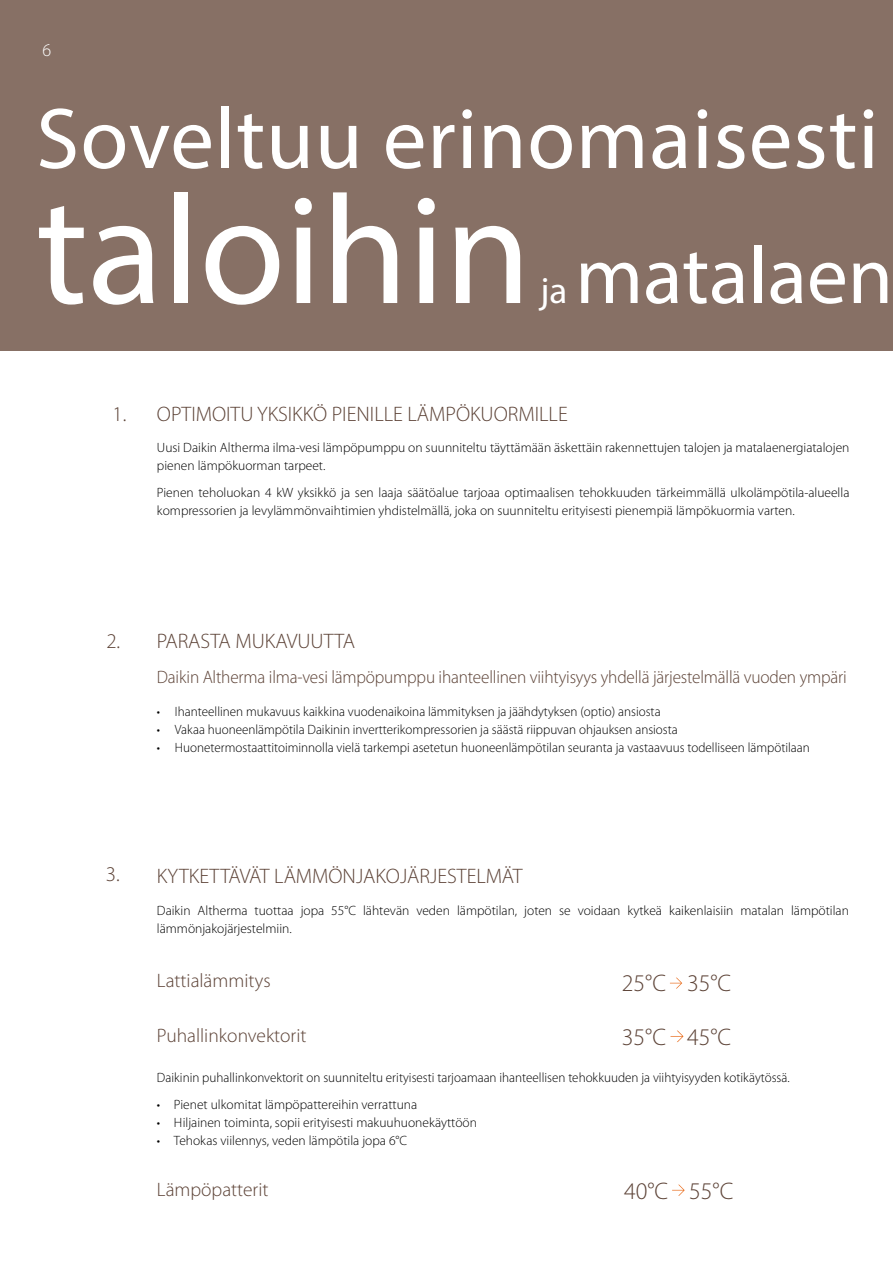
<style>
.page{position:relative;width:893px;height:1263px;background:#fff}
.page>*{position:absolute;margin:0;border:0;box-sizing:border-box;transform-origin:0 0}
.t1{font:155.85px "Myriad Pro";color:#fff}
.t2{font:87px "Myriad Pro";letter-spacing:.01em;color:#fff}
.t3{font:81.45px "Myriad Pro";color:#fff}
.t4{font:300 24px "Myriad Pro";color:#5c4236}
.t5{font:300 21px "Myriad Pro";color:#5c4236}
.t6{font:300 19.5px "Myriad Pro";color:#5c4236}
.t7{font:300 18px "Myriad Pro";letter-spacing:-.01em;color:#5c4236;scale:.96 1}
.t8{font:300 18px "Myriad Pro";color:#fff}
.t9{font:300 13.5px/18px "Myriad Pro";color:#000}
.s1{font-size:37.05px}
</style>
<div class="page">
<div style="left:0;top:0;width:893px;height:351px;background:#877065"></div>
<svg style="left:670px;top:978px;width:12px;height:10px"></svg>
<svg style="left:670px;top:1030px;width:13px;height:12px"></svg>
<svg style="left:672px;top:1184px;width:13px;height:12px"></svg>
<h3 class="t8" style="left:43px;top:40px;width:10px">6</h3>
<h2 class="t2" style="left:36px;top:85px;width:844px">Soveltuu erinomaisesti</h2>
<h1 class="t1" style="left:36px;top:155px;width:496px">taloihin</h1>
<h3 class="t3" style="left:541px;top:225px;width:354px"><span class="s1">ja</span> matalaen</h3>
<h3 class="t5" style="left:113px;top:402px;width:457px">1. OPTIMOITU YKSIKKÖ PIENILLE LÄMPÖKUORMILLE</h3>
<p class="t9" style="left:157px;top:439px;width:694px">Uusi Daikin Altherma ilma-vesi lämpöpumppu on suunniteltu täyttämään äskettäin rakennettujen talojen ja matalaenergiatalojen pienen lämpökuorman tarpeet.</p>
<p class="t9" style="left:157px;top:483px;width:694px">Pienen teholuokan 4 kW yksikkö ja sen laaja säätöalue tarjoaa optimaalisen tehokkuuden tärkeimmällä ulkolämpötila-alueella kompressorien ja levylämmönvaihtimien yhdistelmällä, joka on suunniteltu erityisesti pienempiä lämpökuormia varten.</p>
<h3 class="t5" style="left:106px;top:629px;width:250px">2. PARASTA MUKAVUUTTA</h3>
<h3 class="t7" style="left:157px;top:667px;width:720px">Daikin Altherma ilma-vesi lämpöpumppu ihanteellinen viihtyisyys yhdellä järjestelmällä vuoden ympäri</h3>
<p class="t9" style="left:157px;top:703px;width:505px">• Ihanteellinen mukavuus kaikkina vuodenaikoina lämmityksen ja jäähdytyksen (optio) ansiosta</p>
<p class="t9" style="left:157px;top:721px;width:522px">• Vakaa huoneenlämpötila Daikinin invertterikompressorien ja säästä riippuvan ohjauksen ansiosta</p>
<p class="t9" style="left:157px;top:739px;width:654px">• Huonetermostaattitoiminnolla vielä tarkempi asetetun huoneenlämpötilan seuranta ja vastaavuus todelliseen lämpötilaan</p>
<h3 class="t5" style="left:106px;top:864px;width:418px">3. KYTKETTÄVÄT LÄMMÖNJAKOJÄRJESTELMÄT</h3>
<p class="t9" style="left:157px;top:901px;width:694px">Daikin Altherma tuottaa jopa 55°C lähtevän veden lämpötilan, joten se voidaan kytkeä kaikenlaisiin matalan lämpötilan lämmönjakojärjestelmiin.</p>
<h3 class="t6" style="left:157px;top:970px;width:115px">Lattialämmitys</h3>
<h3 class="t4" style="left:622px;top:969px;width:111px">25°C 35°C</h3>
<h3 class="t6" style="left:157px;top:1025px;width:151px">Puhallinkonvektorit</h3>
<h3 class="t4" style="left:622px;top:1024px;width:111px">35°C 45°C</h3>
<p class="t9" style="left:157px;top:1069px;width:634px">Daikinin puhallinkonvektorit on suunniteltu erityisesti tarjoamaan ihanteellisen tehokkuuden ja viihtyisyyden kotikäytössä.</p>
<p class="t9" style="left:157px;top:1095px;width:262px">• Pienet ulkomitat lämpöpattereihin verrattuna</p>
<p class="t9" style="left:157px;top:1113px;width:321px">• Hiljainen toiminta, sopii erityisesti makuuhuonekäyttöön</p>
<p class="t9" style="left:157px;top:1131px;width:252px">• Tehokas viilennys, veden lämpötila jopa 6°C</p>
<h3 class="t6" style="left:157px;top:1178px;width:113px">Lämpöpatterit</h3>
<h3 class="t4" style="left:624px;top:1178px;width:111px">40°C 55°C</h3>
</div>
